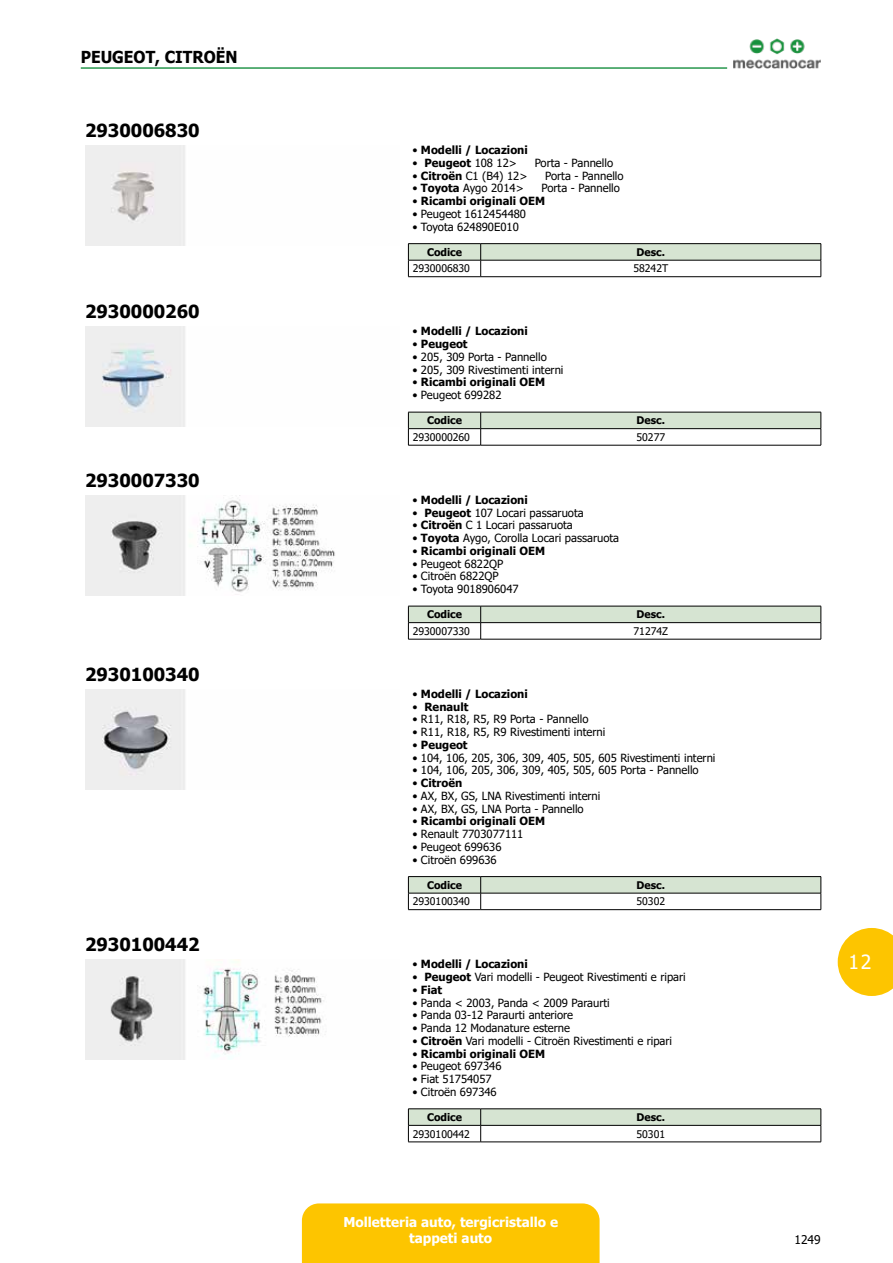
<style>
.page{position:relative;width:893px;height:1263px;background:#fff}
.page>*{position:absolute;margin:0;border:0;box-sizing:border-box;transform-origin:0 0}
.t1{font:19.5px "Tahoma";color:#fff}
.t2{font:700 18px "Tahoma";color:#000}
.t3{font:700 16.5px "Tahoma";color:#000;scale:.95 1}
.t4{font:700 13.5px/16.2px "Tahoma";color:#fff;text-align:center}
.t5{font:12px "Tahoma";color:#000}
.t6{font:11.25px "Tahoma";color:#000}
.t7{font:700 11.25px "Tahoma";color:#000}
.t8{font:10.5px "Tahoma";color:#000}
.t9{font:700 10.5px "Tahoma";color:#000}
.s1{font-weight:400}
.s2{font-weight:700}
</style>
<div class="page">
<div style="left:302px;top:1203px;width:298px;height:60px;background:#fdc500"></div>
<svg style="left:838px;top:928px;width:55px;height:68px"></svg>
<img style="left:733px;top:38px;width:88px;height:31px">
<hr style="left:81px;top:67px;width:646px;height:2px;background:#28974e">
<img style="left:85px;top:146px;width:100px;height:100px">
<hr style="left:408px;top:243px;width:73px;height:1px;background:#000">
<hr style="left:481px;top:243px;width:340px;height:1px;background:#000">
<svg style="left:408px;top:244px;width:414px;height:32px"></svg>
<hr style="left:408px;top:276px;width:73px;height:1px;background:#000">
<hr style="left:481px;top:276px;width:340px;height:1px;background:#000">
<img style="left:85px;top:327px;width:100px;height:100px">
<svg style="left:408px;top:412px;width:414px;height:33px"></svg>
<hr style="left:408px;top:445px;width:73px;height:1px;background:#000">
<hr style="left:481px;top:445px;width:340px;height:1px;background:#000">
<img style="left:85px;top:495px;width:250px;height:100px">
<svg style="left:408px;top:606px;width:414px;height:33px"></svg>
<hr style="left:408px;top:639px;width:73px;height:1px;background:#000">
<hr style="left:481px;top:639px;width:340px;height:1px;background:#000">
<img style="left:85px;top:689px;width:100px;height:100px">
<svg style="left:408px;top:876px;width:414px;height:33px"></svg>
<hr style="left:408px;top:909px;width:73px;height:1px;background:#000">
<hr style="left:481px;top:909px;width:340px;height:1px;background:#000">
<img style="left:85px;top:960px;width:239px;height:100px">
<hr style="left:408px;top:1108px;width:73px;height:1px;background:#000">
<hr style="left:481px;top:1108px;width:340px;height:1px;background:#000">
<svg style="left:408px;top:1109px;width:414px;height:33px"></svg>
<hr style="left:408px;top:1141px;width:73px;height:1px;background:#000">
<hr style="left:481px;top:1141px;width:340px;height:1px;background:#000">
<h3 class="t3" style="left:81px;top:45px;width:164px">Peug eot, Citroën</h3>
<h2 class="t2" style="left:85px;top:118px;width:116px">2930006830</h2>
<h2 class="t2" style="left:85px;top:299px;width:116px">2930000260</h2>
<h2 class="t2" style="left:85px;top:468px;width:116px">2930007330</h2>
<h2 class="t2" style="left:85px;top:662px;width:116px">2930100340</h2>
<h2 class="t2" style="left:85px;top:932px;width:116px">2930100442</h2>
<p class="t7" style="left:412px;top:142px;width:117px"><span class="s1">•</span> Modelli / Locazioni</p>
<p class="t6" style="left:412px;top:155px;width:106px">• <span class="s2">Peugeot</span> 108 12&gt;</p>
<p class="t6" style="left:535px;top:155px;width:80px">Porta - Pannello</p>
<p class="t6" style="left:412px;top:168px;width:117px">• <span class="s2">Citroën</span> C1 (B4) 12&gt;</p>
<p class="t6" style="left:545px;top:168px;width:80px">Porta - Pannello</p>
<p class="t6" style="left:412px;top:181px;width:113px">• <span class="s2">Toyota</span> Aygo 2014&gt;</p>
<p class="t6" style="left:541px;top:181px;width:80px">Porta - Pannello</p>
<p class="t7" style="left:412px;top:193px;width:134px"><span class="s1">•</span> Ricambi originali OEM</p>
<p class="t6" style="left:412px;top:206px;width:115px">• Peugeot 1612454480</p>
<p class="t6" style="left:412px;top:219px;width:108px">• Toyota 624890E010</p>
<p class="t9" style="left:427px;top:245px;width:37px">Codice</p>
<p class="t9" style="left:637px;top:245px;width:30px">Desc.</p>
<p class="t8" style="left:413px;top:262px;width:59px">2930006830</p>
<p class="t8" style="left:633px;top:262px;width:36px">58242T</p>
<p class="t7" style="left:412px;top:323px;width:117px"><span class="s1">•</span> Modelli / Locazioni</p>
<p class="t7" style="left:412px;top:336px;width:57px"><span class="s1">•</span> Peugeot</p>
<p class="t6" style="left:412px;top:349px;width:136px">• 205, 309 Porta - Pannello</p>
<p class="t6" style="left:412px;top:362px;width:153px">• 205, 309 Rivestimenti interni</p>
<p class="t7" style="left:412px;top:374px;width:134px"><span class="s1">•</span> Ricambi originali OEM</p>
<p class="t6" style="left:412px;top:387px;width:91px">• Peugeot 699282</p>
<p class="t9" style="left:427px;top:413px;width:37px">Codice</p>
<p class="t9" style="left:637px;top:413px;width:30px">Desc.</p>
<p class="t8" style="left:413px;top:430px;width:59px">2930000260</p>
<p class="t8" style="left:636px;top:430px;width:30px">50277</p>
<p class="t7" style="left:412px;top:492px;width:117px"><span class="s1">•</span> Modelli / Locazioni</p>
<p class="t6" style="left:412px;top:505px;width:173px">• <span class="s2">Peugeot</span> 107 Locari passaruota</p>
<p class="t6" style="left:412px;top:518px;width:162px">• <span class="s2">Citroën</span> C 1 Locari passaruota</p>
<p class="t6" style="left:412px;top:530px;width:208px">• <span class="s2">Toyota</span> Aygo, Corolla Locari passaruota</p>
<p class="t7" style="left:412px;top:543px;width:134px"><span class="s1">•</span> Ricambi originali OEM</p>
<p class="t6" style="left:412px;top:556px;width:92px">• Peugeot 6822QP</p>
<p class="t6" style="left:412px;top:569px;width:88px">• Citroën 6822QP</p>
<p class="t6" style="left:412px;top:581px;width:108px">• Toyota 9018906047</p>
<p class="t9" style="left:427px;top:607px;width:37px">Codice</p>
<p class="t9" style="left:637px;top:607px;width:30px">Desc.</p>
<p class="t8" style="left:413px;top:624px;width:59px">2930007330</p>
<p class="t8" style="left:633px;top:624px;width:36px">71274Z</p>
<p class="t7" style="left:412px;top:686px;width:117px"><span class="s1">•</span> Modelli / Locazioni</p>
<p class="t7" style="left:412px;top:699px;width:58px"><span class="s1">•</span> Renault</p>
<p class="t6" style="left:412px;top:712px;width:178px">• R11, R18, R5, R9 Porta - Pannello</p>
<p class="t6" style="left:412px;top:724px;width:194px">• R11, R18, R5, R9 Rivestimenti interni</p>
<p class="t7" style="left:412px;top:737px;width:57px"><span class="s1">•</span> Peugeot</p>
<p class="t6" style="left:412px;top:750px;width:305px">• 104, 106, 205, 306, 309, 405, 505, 605 Rivestimenti interni</p>
<p class="t6" style="left:412px;top:763px;width:288px">• 104, 106, 205, 306, 309, 405, 505, 605 Porta - Pannello</p>
<p class="t7" style="left:412px;top:775px;width:51px"><span class="s1">•</span> Citroën</p>
<p class="t6" style="left:412px;top:788px;width:190px">• AX, BX, GS, LNA Rivestimenti interni</p>
<p class="t6" style="left:412px;top:801px;width:173px">• AX, BX, GS, LNA Porta - Pannello</p>
<p class="t7" style="left:412px;top:813px;width:134px"><span class="s1">•</span> Ricambi originali OEM</p>
<p class="t6" style="left:412px;top:826px;width:112px">• Renault 7703077111</p>
<p class="t6" style="left:412px;top:839px;width:91px">• Peugeot 699636</p>
<p class="t6" style="left:412px;top:852px;width:86px">• Citroën 699636</p>
<p class="t9" style="left:427px;top:878px;width:37px">Codice</p>
<p class="t9" style="left:637px;top:878px;width:30px">Desc.</p>
<p class="t8" style="left:413px;top:894px;width:59px">2930100340</p>
<p class="t8" style="left:636px;top:894px;width:30px">50302</p>
<p class="t7" style="left:412px;top:956px;width:117px"><span class="s1">•</span> Modelli / Locazioni</p>
<p class="t6" style="left:412px;top:969px;width:275px">• <span class="s2">Peugeot</span> Vari modelli - Peugeot Rivestimenti e ripari</p>
<p class="t7" style="left:412px;top:982px;width:31px"><span class="s1">•</span> Fiat</p>
<p class="t6" style="left:412px;top:995px;width:199px">• Panda &lt; 2003, Panda &lt; 2009 Paraurti</p>
<p class="t6" style="left:412px;top:1008px;width:162px">• Panda 03-12 Paraurti anteriore</p>
<p class="t6" style="left:412px;top:1020px;width:159px">• Panda 12 Modanature esterne</p>
<p class="t6" style="left:412px;top:1033px;width:261px">• <span class="s2">Citroën</span> Vari modelli - Citroën Rivestimenti e ripari</p>
<p class="t7" style="left:412px;top:1045px;width:134px"><span class="s1">•</span> Ricambi originali OEM</p>
<p class="t6" style="left:412px;top:1059px;width:91px">• Peugeot 697346</p>
<p class="t6" style="left:412px;top:1071px;width:81px">• Fiat 51754057</p>
<p class="t6" style="left:412px;top:1084px;width:86px">• Citroën 697346</p>
<p class="t9" style="left:427px;top:1110px;width:37px">Codice</p>
<p class="t9" style="left:637px;top:1110px;width:30px">Desc.</p>
<p class="t8" style="left:413px;top:1127px;width:59px">2930100442</p>
<p class="t8" style="left:636px;top:1127px;width:30px">50301</p>
<p class="t4" style="left:343px;top:1214px;width:216px">Molletteria auto, tergicristallo e tappeti auto</p>
<h1 class="t1" style="left:848px;top:949px;width:25px">12</h1>
<p class="t5" style="left:794px;top:1231px;width:28px">1249</p>
</div>
